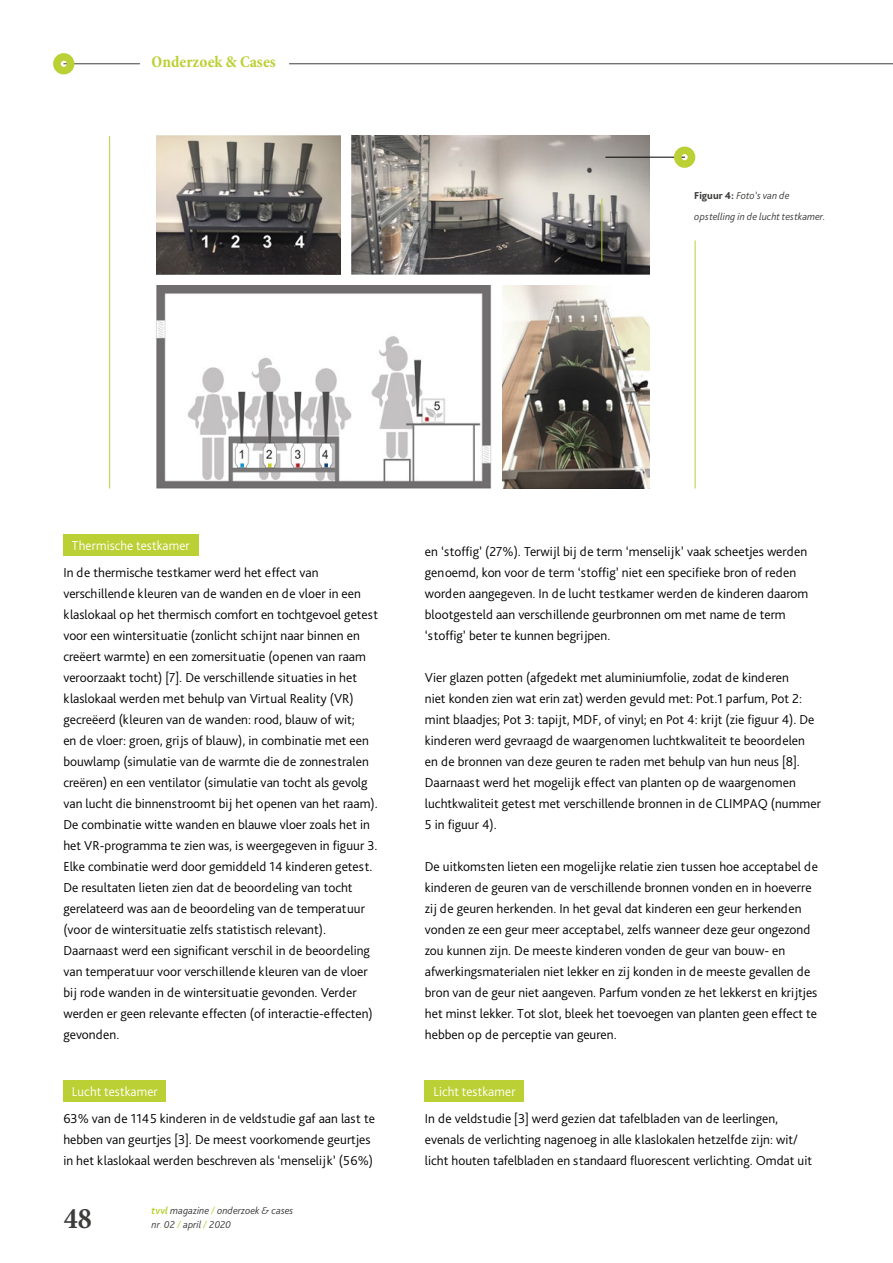
<style>
.page{position:relative;width:893px;height:1263px;background:#fff}
.page>*{position:absolute;margin:0;border:0;box-sizing:border-box;transform-origin:0 0}
.t1{font:700 condensed 30px "Minion Pro";color:#3c3c3b}
.t2{font:700 condensed 16.5px "Minion Pro";color:#bbd034}
.t3{font:300 13.5px/21px "Bliss Pro";color:#000}
.t4{font:300 13.5px "Bliss Pro";letter-spacing:.01em;color:#fff}
.t5{font:italic 300 10.5px/13.5px "Bliss Pro";color:#3c3c3b}
.s1{font-weight:800;font-style:normal}
.s2{font-weight:700;color:#bbd034}
.s3{color:#bbd034}
</style>
<div class="page">
<hr style="left:64px;top:63px;width:76px;height:1px;background:#3c3c3b">
<div style="left:53px;top:53px;width:21px;height:21px;border:8px solid #bbd034;border-radius:50%"></div>
<hr style="left:289px;top:63px;width:604px;height:1px;background:#3c3c3b">
<div style="left:63px;top:534px;width:136px;height:22px;background:#bbd034"></div>
<div style="left:63px;top:1080px;width:103px;height:22px;background:#bbd034"></div>
<div style="left:425px;top:1080px;width:99px;height:22px;background:#bbd034"></div>
<img style="left:156px;top:136px;width:185px;height:138px">
<img style="left:352px;top:136px;width:297px;height:138px">
<img style="left:156px;top:285px;width:335px;height:203px">
<img style="left:502px;top:285px;width:147px;height:203px">
<hr style="left:109px;top:136px;width:1px;height:352px;background:#bbd034">
<hr style="left:695px;top:241px;width:1px;height:247px;background:#bbd034">
<hr style="left:602px;top:199px;width:1px;height:62px;background:#bbd034">
<hr style="left:606px;top:157px;width:79px;height:1px;background:#000">
<div style="left:674px;top:147px;width:21px;height:21px;border:8px solid #bbd034;border-radius:50%"></div>
<p class="t2" style="left:152px;top:52px;width:126px">Onderzoek &amp; Cases</p>
<p class="t5" style="left:694px;top:185px;width:133px;line-height:21px"><span class="s1">Figuur 4:</span> Foto’s van de opstelling in de lucht testkamer.</p>
<p class="t4" style="left:72px;top:539px;width:119px">Thermische testkamer</p>
<p class="t3" style="left:63px;top:562px;width:316px">In de thermische testkamer werd het effect van verschillende kleuren van de wanden en de vloer in een klaslokaal op het thermisch comfort en tochtgevoel getest voor een wintersituatie (zonlicht schijnt naar binnen en creëert warmte) en een zomersituatie (openen van raam veroorzaakt tocht) [7]. De verschillende situaties in het klaslokaal werden met behulp van Virtual Reality (VR) gecreëerd (kleuren van de wanden: rood, blauw of wit;<br>en de vloer: groen, grijs of blauw), in combinatie met een bouwlamp (simulatie van de warmte die de zonnestralen creëren) en een ventilator (simulatie van tocht als gevolg van lucht die binnenstroomt bij het openen van het raam).<br>De combinatie witte wanden en blauwe vloer zoals het in het VR-programma te zien was, is weergegeven in figuur 3.<br>Elke combinatie werd door gemiddeld 14 kinderen getest.<br>De resultaten lieten zien dat de beoordeling van tocht gerelateerd was aan de beoordeling van de temperatuur (voor de wintersituatie zelfs statistisch relevant).<br>Daarnaast werd een significant verschil in de beoordeling van temperatuur voor verschillende kleuren van de vloer bij rode wanden in de wintersituatie gevonden. Verder werden er geen relevante effecten (of interactie-effecten) gevonden.</p>
<p class="t4" style="left:72px;top:1085px;width:87px">Lucht testkamer</p>
<p class="t3" style="left:63px;top:1108px;width:313px">63% van de 1145 kinderen in de veldstudie gaf aan last te hebben van geurtjes [3]. De meest voorkomende geurtjes in het klaslokaal werden beschreven als ‘menselijk’ (56%)</p>
<h1 class="t1" style="left:64px;top:1200px;width:29px">48</h1>
<p class="t5" style="left:152px;top:1204px;width:143px"><span class="s2">tvvl</span> magazine <span class="s3">/</span> onderzoek &amp; cases nr<span class="s3">.</span> 02 <span class="s3">/</span> april <span class="s3">/</span> 2020</p>
<p class="t3" style="left:425px;top:541px;width:385px">en ‘stoffig’ (27%). Terwijl bij de term ‘menselijk’ vaak scheetjes werden genoemd, kon voor de term ‘stoffig’ niet een specifieke bron of reden worden aangegeven. In de lucht testkamer werden de kinderen daarom blootgesteld aan verschillende geurbronnen om met name de term ‘stoffig’ beter te kunnen begrijpen.</p>
<p class="t3" style="left:425px;top:667px;width:398px">Vier glazen potten (afgedekt met aluminiumfolie, zodat de kinderen<br>niet konden zien wat erin zat) werden gevuld met: Pot.1 parfum, Pot 2: mint blaadjes; Pot 3: tapijt, MDF, of vinyl; en Pot 4: krijt (zie figuur 4). De kinderen werd gevraagd de waargenomen luchtkwaliteit te beoordelen en de bronnen van deze geuren te raden met behulp van hun neus [8].<br>Daarnaast werd het mogelijk effect van planten op de waargenomen luchtkwaliteit getest met verschillende bronnen in de CLIMPAQ (nummer 5 in figuur 4).</p>
<p class="t3" style="left:425px;top:857px;width:395px">De uitkomsten lieten een mogelijke relatie zien tussen hoe acceptabel de kinderen de geuren van de verschillende bronnen vonden en in hoeverre zij de geuren herkenden. In het geval dat kinderen een geur herkenden vonden ze een geur meer acceptabel, zelfs wanneer deze geur ongezond zou kunnen zijn. De meeste kinderen vonden de geur van bouw- en afwerkingsmaterialen niet lekker en zij konden in de meeste gevallen de bron van de geur niet aangeven. Parfum vonden ze het lekkerst en krijtjes het minst lekker. Tot slot, bleek het toevoegen van planten geen effect te hebben op de perceptie van geuren.</p>
<p class="t4" style="left:433px;top:1085px;width:84px">Licht testkamer</p>
<p class="t3" style="left:425px;top:1108px;width:389px">In de veldstudie [3] werd gezien dat tafelbladen van de leerlingen, evenals de verlichting nagenoeg in alle klaslokalen hetzelfde zijn: wit/ licht houten tafelbladen en standaard fluorescent verlichting. Omdat uit</p>
</div>
